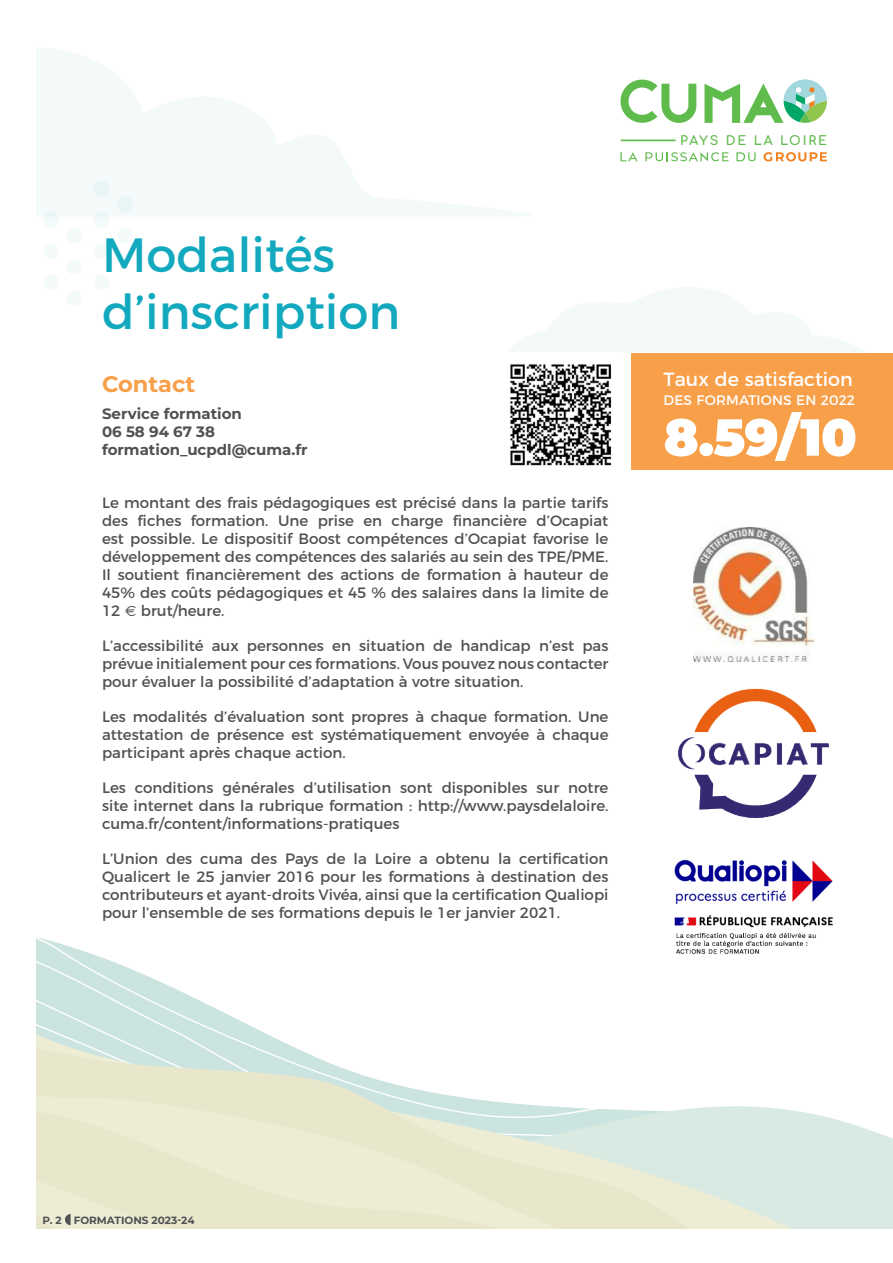
<style>
.page{position:relative;width:893px;height:1263px;background:#fff}
.page>*{position:absolute;margin:0;border:0;box-sizing:border-box;transform-origin:0 0}
.t1{font:900 51.9px "Montserrat";color:#fff}
.t2{font:48px "Montserrat";color:#12a9be}
.t3{font:700 22.5px "Montserrat";color:#f89f49}
.t4{font:19.05px "Montserrat";color:#fff}
.t5{font:15px/18px "Montserrat";color:#4f5153;text-align:justify}
.t6{font:700 15px "Montserrat";color:#4f5153}
.t7{font:13.8px "Montserrat";letter-spacing:.01em;color:#fff}
.t8{font:700 12.6px "Comfortaa";letter-spacing:.15em;color:#5fbb4c}
.t9{font:700 10.5px "Montserrat";color:#4f5153}
.s1{font-family:"Euro Sans"}
</style>
<div class="page">
<svg style="left:36px;top:937px;width:140px;height:52px"></svg>
<svg style="left:36px;top:989px;width:857px;height:240px"></svg>
<svg style="left:36px;top:1032px;width:715px;height:197px"></svg>
<svg style="left:36px;top:1067px;width:694px;height:162px"></svg>
<svg style="left:36px;top:1096px;width:679px;height:133px;background:#e7e9d4"></svg>
<svg style="left:507px;top:287px;width:357px;height:65px"></svg>
<div style="left:43px;top:212px;width:16px;height:16px;background:#f4fafa;border-radius:50%"></div>
<div style="left:43px;top:243px;width:16px;height:16px;background:#f4fafa;border-radius:50%"></div>
<div style="left:43px;top:275px;width:16px;height:15px;background:#f4fafa;border-radius:50%"></div>
<div style="left:67px;top:228px;width:15px;height:15px;background:#f4fafa;border-radius:50%"></div>
<div style="left:67px;top:259px;width:15px;height:16px;background:#f4fafa;border-radius:50%"></div>
<div style="left:67px;top:290px;width:15px;height:16px;background:#f4fafa;border-radius:50%"></div>
<div style="left:94px;top:212px;width:15px;height:16px;background:#f4fafa;border-radius:50%"></div>
<div style="left:94px;top:243px;width:15px;height:16px;background:#f4fafa;border-radius:50%"></div>
<div style="left:94px;top:275px;width:15px;height:15px;background:#f4fafa;border-radius:50%"></div>
<div style="left:117px;top:228px;width:16px;height:15px;background:#f4fafa;border-radius:50%"></div>
<svg style="left:36px;top:48px;width:494px;height:169px"></svg>
<svg style="left:65px;top:1214px;width:6px;height:11px"></svg>
<svg style="left:620px;top:79px;width:76px;height:44px"></svg>
<svg style="left:704px;top:80px;width:123px;height:43px"></svg>
<hr style="left:621px;top:140px;width:54px;height:1px;background:#5fbb4c">
<svg style="left:764px;top:152px;width:63px;height:9px"></svg>
<svg style="left:736px;top:152px;width:20px;height:9px"></svg>
<svg style="left:645px;top:152px;width:84px;height:9px"></svg>
<svg style="left:620px;top:152px;width:18px;height:9px"></svg>
<img style="left:677px;top:688px;width:152px;height:130px">
<img style="left:694px;top:527px;width:120px;height:134px">
<img style="left:674px;top:859px;width:159px;height:95px">
<div style="left:631px;top:353px;width:262px;height:117px;background:#f89f49"></div>
<img style="left:510px;top:364px;width:102px;height:102px">
<p class="t2" style="left:102px;top:216px;width:235px">Modalités</p>
<p class="t2" style="left:102px;top:274px;width:300px">d’inscription</p>
<p class="t3" style="left:102px;top:369px;width:95px">Contact</p>
<p class="t6" style="left:102px;top:404px;width:141px">Service formation</p>
<p class="t6" style="left:102px;top:422px;width:115px">06 58 94 67 38</p>
<p class="t6" style="left:102px;top:440px;width:207px">formation_ucpdl@cuma.fr</p>
<p class="t5" style="left:102px;top:492px;width:508px">Le montant des frais pédagogiques est précisé dans la partie tarifs des fiches formation. Une prise en charge financière d’Ocapiat est possible. Le dispositif Boost compétences d’Ocapiat favorise le développement des compétences des salariés au sein des TPE/PME.<br>Il soutient financièrement des actions de formation à hauteur de 45% des coûts pédagogiques et 45 % des salaires dans la limite de 12 <span class="s1">e</span> brut/heure.</p>
<p class="t5" style="left:102px;top:635px;width:508px">L’accessibilité aux personnes en situation de handicap n’est pas prévue initialement pour ces formations. Vous pouvez nous contacter pour évaluer la possibilité d’adaptation à votre situation.</p>
<p class="t5" style="left:102px;top:706px;width:508px">Les modalités d’évaluation sont propres à chaque formation. Une attestation de présence est systématiquement envoyée à chaque participant après chaque action.</p>
<p class="t5" style="left:102px;top:777px;width:508px">Les conditions générales d’utilisation sont disponibles sur notre site internet dans la rubrique formation : http://www.paysdelaloire. cuma.fr/content/informations-pratiques</p>
<p class="t5" style="left:102px;top:848px;width:508px">L’Union des cuma des Pays de la Loire a obtenu la certification Qualicert le 25 janvier 2016 pour les formations à destination des contributeurs et ayant-droits Vivéa, ainsi que la certification Qualiopi pour l’ensemble de ses formations depuis le 1er janvier 2021.</p>
<p class="t8" style="left:680px;top:129px;width:148px">PAYS DE LA LOIRE</p>
<p class="t4" style="left:664px;top:364px;width:191px">Taux de satisfaction</p>
<p class="t7" style="left:664px;top:389px;width:193px">DES FORMATIONS EN 2022</p>
<p class="t1" style="left:664px;top:403px;width:195px">8.59/10</p>
<p class="t9" style="left:43px;top:1214px;width:154px">P. 2 FORMATIONS 2023-24</p>
</div>
